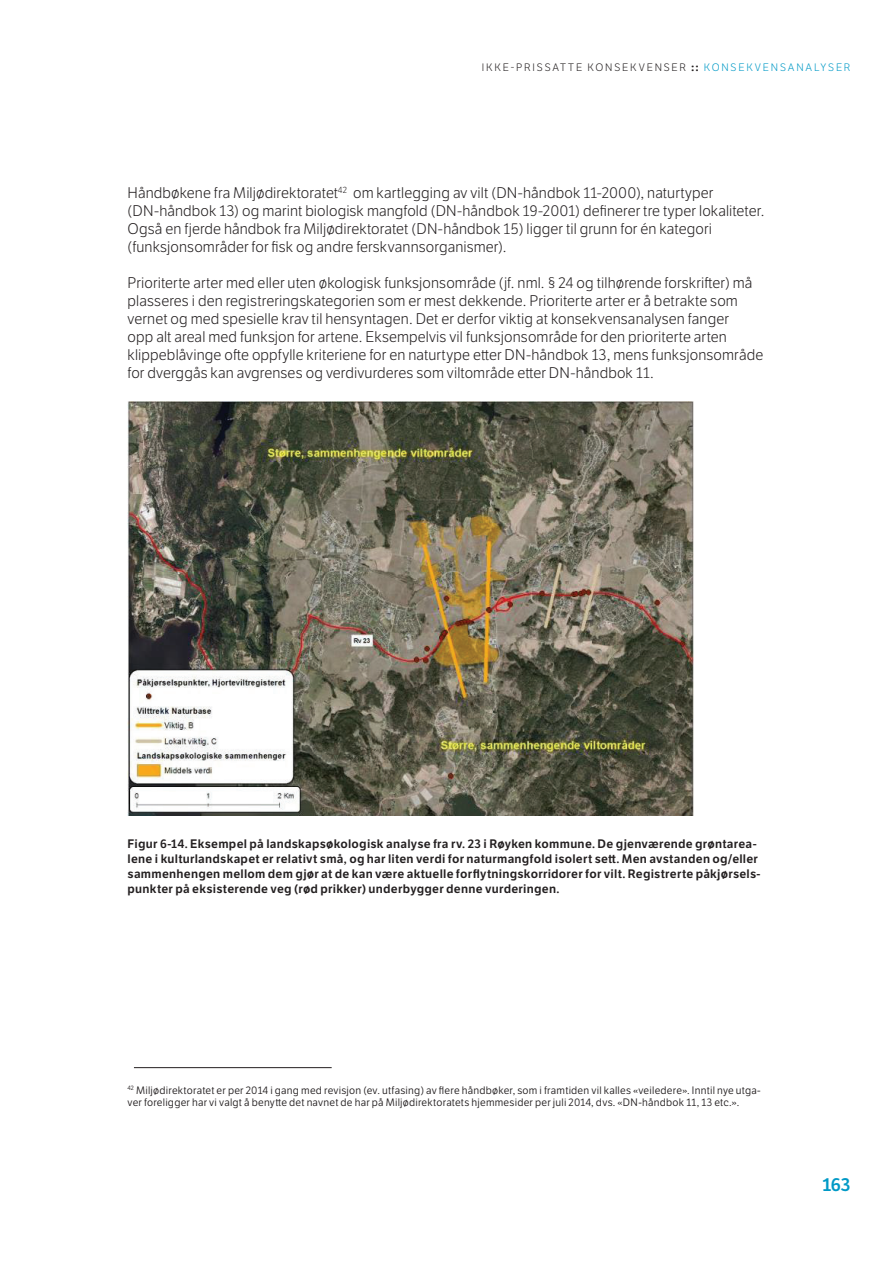
<style>
.page{position:relative;width:893px;height:1263px;background:#fff}
.page>*{position:absolute;margin:0;border:0;box-sizing:border-box;transform-origin:0 0}
.t1{font:600 18px "LFT Etica";color:#0099c6}
.t2{font:300 15px/18px "LFT Etica";letter-spacing:.01em;color:#231f20}
.t3{font:600 12px/15px "LFT Etica";letter-spacing:.02em;color:#231f20}
.t4{font:10.5px/12.6px "LFT Etica";letter-spacing:.02em;color:#231f20}
.t5{font:300 10.5px "LFT Etica";letter-spacing:.17em;color:#231f20}
.s1{font-weight:700}
.s2{color:#0099c6}
</style>
<div class="page">
<img style="left:128px;top:402px;width:566px;height:413px">
<hr style="left:134px;top:1067px;width:198px;height:1px;background:#231f20">
<p class="t5" style="left:482px;top:62px;width:370px">IKKE-PRISSATTE KONSEKVENSER <span class="s1">::</span> <span class="s2">KONSEKVENSANALYSER</span></p>
<p class="t2" style="left:128px;top:184px;width:638px">Håndbøkene fra Miljødirektoratet<sup>42</sup> om kartlegging av vilt (DN-håndbok 11-2000), naturtyper (DN-håndbok 13) og marint biologisk mangfold (DN-håndbok 19-2001) definerer tre typer lokaliteter.<br>Også en fjerde håndbok fra Miljødirektoratet (DN-håndbok 15) ligger til grunn for én kategori (funksjonsområder for fisk og andre ferskvannsorganismer).</p>
<p class="t2" style="left:128px;top:274px;width:637px">Prioriterte arter med eller uten økologisk funksjonsområde (jf. nml. § 24 og tilhørende forskrifter) må plasseres i den registreringskategorien som er mest dekkende. Prioriterte arter er å betrakte som vernet og med spesielle krav til hensyntagen. Det er derfor viktig at konsekvensanalysen fanger<br>opp alt areal med funksjon for artene. Eksempelvis vil funksjonsområde for den prioriterte arten klippeblåvinge ofte oppfylle kriteriene for en naturtype etter DN-håndbok 13, mens funksjonsområde for dverggås kan avgrenses og verdivurderes som viltområde etter DN-håndbok 11.</p>
<p class="t3" style="left:128px;top:837px;width:634px">Figur 6-14. Eksempel på landskapsøkologisk analyse fra rv. 23 i Røyken kommune. De gjenværende grøntarea&shy;lene i kulturlandskapet er relativt små, og har liten verdi for naturmangfold isolert sett. Men avstanden og/eller sammenhengen mellom dem gjør at de kan være aktuelle forflytningskorridorer for vilt. Registrerte påkjørsels&shy;punkter på eksisterende veg (rød prikker) underbygger denne vurderingen.</p>
<p class="t4" style="left:128px;top:1084px;width:635px"><sup>42</sup> Miljødirektoratet er per 2014 i gang med revisjon (ev. utfasing) av flere håndbøker, som i framtiden vil kalles «veiledere». Inntil nye utga&shy;ver foreligger har vi valgt å benytte det navnet de har på Miljødirektoratets hjemmesider per juli 2014, dvs. «DN-håndbok 11, 13 etc.».</p>
<p class="t1" style="left:822px;top:1174px;width:29px">163</p>
</div>
